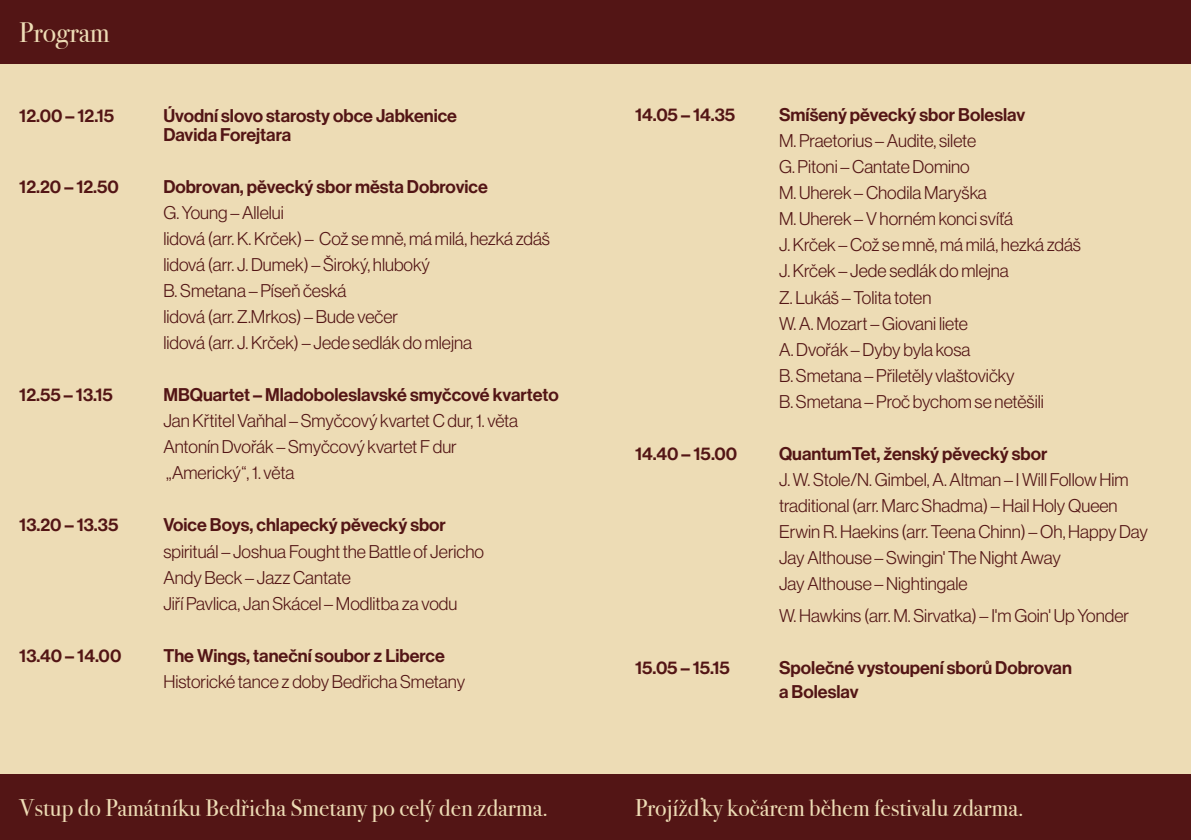
<style>
.page{position:relative;width:1191px;height:840px;background:#fff}
.page>*{position:absolute;margin:0;border:0;box-sizing:border-box;transform-origin:0 0}
.t1{font:28px "Bodoni Svty Two ITCTT";color:#eddcb5}
.t2{font:24px "Bodoni Svty Two ITCTT";color:#eddcb5}
.t3{font:18px "N Haas Grotesk DS Pro 45 Lt";color:#531515}
.t4{font:18px "N Haas Grotesk DS Pro 65 Md";color:#531515}
</style>
<div class="page">
<div style="left:0;top:0;width:1191px;height:839px;background:#eddcb5"></div>
<div style="left:0;top:774px;width:1191px;height:65px;background:#531515"></div>
<div style="left:0;top:0;width:1191px;height:63px;background:#531515"></div>
<p class="t1" style="left:19px;top:9px;width:92px">Program</p>
<p class="t4" style="left:19px;top:105px;width:96px">12.00 – 12.15</p>
<p class="t4" style="left:163px;top:105px;width:295px">Úvodní slovo starosty obce Jabkenice</p>
<p class="t4" style="left:163px;top:124px;width:129px">Davida Forejtara</p>
<p class="t4" style="left:19px;top:176px;width:101px">12.20 – 12.50</p>
<p class="t4" style="left:163px;top:176px;width:326px">Dobrovan, pěvecký sbor města Dobrovice</p>
<p class="t3" style="left:163px;top:202px;width:122px">G. Young – Allelui</p>
<p class="t3" style="left:163px;top:228px;width:388px">lidová (arr. K. Krček) – Což se mně, má milá, hezká zdáš</p>
<p class="t3" style="left:163px;top:254px;width:268px">lidová (arr. J. Dumek) – Široký, hluboký</p>
<p class="t3" style="left:163px;top:280px;width:185px">B. Smetana – Píseň česká</p>
<p class="t3" style="left:163px;top:306px;width:236px">lidová (arr. Z.Mrkos) – Bude večer</p>
<p class="t3" style="left:163px;top:332px;width:310px">lidová (arr. J. Krček) – Jede sedlák do mlejna</p>
<p class="t4" style="left:19px;top:384px;width:95px">12.55 – 13.15</p>
<p class="t4" style="left:163px;top:384px;width:397px">MBQuartet – Mladoboleslavské smyčcové kvarteto</p>
<p class="t3" style="left:163px;top:410px;width:356px">Jan Křtitel Vaňhal – Smyčcový kvartet C dur, 1. věta</p>
<p class="t3" style="left:163px;top:436px;width:295px">Antonín Dvořák – Smyčcový kvartet F dur</p>
<p class="t3" style="left:166px;top:462px;width:130px">,,Americký“, 1. věta</p>
<p class="t4" style="left:19px;top:514px;width:101px">13.20 – 13.35</p>
<p class="t4" style="left:163px;top:514px;width:284px">Voice Boys, chlapecký pěvecký sbor</p>
<p class="t3" style="left:163px;top:540px;width:322px">spirituál – Joshua Fought the Battle of Jericho</p>
<p class="t3" style="left:163px;top:566px;width:189px">Andy Beck – Jazz Cantate</p>
<p class="t3" style="left:163px;top:592px;width:295px">Jiří Pavlica, Jan Skácel – Modlitba za vodu</p>
<p class="t4" style="left:19px;top:644px;width:104px">13.40 – 14.00</p>
<p class="t4" style="left:163px;top:644px;width:283px">The Wings, taneční soubor z Liberce</p>
<p class="t3" style="left:163px;top:670px;width:303px">Historické tance z doby Bedřicha Smetany</p>
<p class="t2" style="left:19px;top:788px;width:530px">Vstup do Památníku Bedřicha Smetany po celý den zdarma.</p>
<p class="t4" style="left:635px;top:104px;width:102px">14.05 – 14.35</p>
<p class="t4" style="left:779px;top:104px;width:248px">Smíšený pěvecký sbor Boleslav</p>
<p class="t3" style="left:779px;top:131px;width:199px">M. Praetorius – Audite, silete</p>
<p class="t3" style="left:779px;top:157px;width:192px">G. Pitoni – Cantate Domino</p>
<p class="t3" style="left:779px;top:183px;width:209px">M. Uherek – Chodila Maryška</p>
<p class="t3" style="left:779px;top:209px;width:235px">M. Uherek – V horném konci svíťá</p>
<p class="t3" style="left:779px;top:235px;width:303px">J. Krček – Což se mně, má milá, hezká zdáš</p>
<p class="t3" style="left:779px;top:261px;width:231px">J. Krček – Jede sedlák do mlejna</p>
<p class="t3" style="left:779px;top:287px;width:154px">Z. Lukáš – Tolita toten</p>
<p class="t3" style="left:779px;top:313px;width:190px">W. A. Mozart – Giovani liete</p>
<p class="t3" style="left:779px;top:339px;width:193px">A. Dvořák – Dyby byla kosa</p>
<p class="t3" style="left:779px;top:365px;width:237px">B. Smetana – Přiletěly vlaštovičky</p>
<p class="t3" style="left:779px;top:391px;width:266px">B. Smetana – Proč bychom se netěšili</p>
<p class="t4" style="left:635px;top:442px;width:104px">14.40 – 15.00</p>
<p class="t4" style="left:779px;top:442px;width:270px">QuantumTet, ženský pěvecký sbor</p>
<p class="t3" style="left:779px;top:469px;width:351px">J. W. Stole/N. Gimbel, A. Altman – I Will Follow Him</p>
<p class="t3" style="left:779px;top:495px;width:340px">traditional (arr. Marc Shadma) – Hail Holy Queen</p>
<p class="t3" style="left:779px;top:521px;width:370px">Erwin R. Haekins (arr. Teena Chinn) – Oh, Happy Day</p>
<p class="t3" style="left:779px;top:547px;width:283px">Jay Althouse – Swingin' The Night Away</p>
<p class="t3" style="left:779px;top:573px;width:190px">Jay Althouse – Nightingale</p>
<p class="t3" style="left:779px;top:605px;width:351px">W. Hawkins (arr. M. Sirvatka) – I'm Goin' Up Yonder</p>
<p class="t4" style="left:635px;top:656px;width:96px">15.05 – 15.15</p>
<p class="t4" style="left:779px;top:656px;width:294px">Společné vystoupení sborů Dobrovan</p>
<p class="t4" style="left:779px;top:680px;width:81px">a Boleslav</p>
<p class="t2" style="left:635px;top:788px;width:390px">Projížďky kočárem během festivalu zdarma.</p>
</div>
